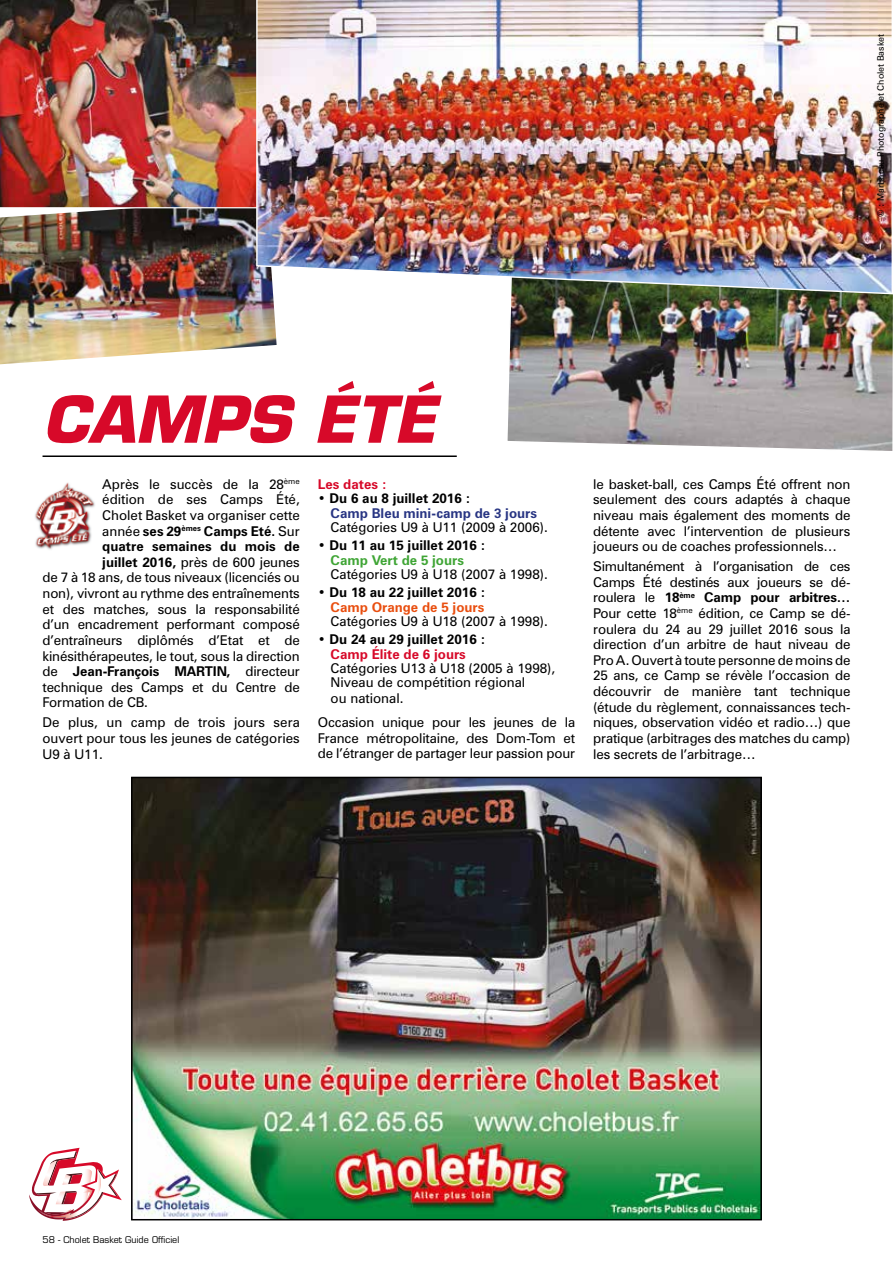
<style>
.page{position:relative;width:893px;height:1263px;background:#fff}
.page>*{position:absolute;margin:0;border:0;box-sizing:border-box;transform-origin:0 0}
.t1{font:italic 700 63px "Eurostile LT Std";color:#d70929}
.t2{font:13.5px/15.6px "Zurich BT";letter-spacing:-.01em;color:#000;text-align:justify}
.t3{font:700 13.5px/14.2px "Zurich BT";color:#000}
.t4{font:700 13.5px/14.2px "Zurich BT";color:#283583}
.t5{font:700 13.5px "Zurich BT";color:#d70929}
.t6{font:9px "Zurich BT";color:#000}
.t7{font:9px "Eurostile LT Std";color:#000}
.s1{font-weight:400}
.s2{font-weight:700}
.s3{font-weight:400;color:#000}
.s4{color:#000}
.s5{color:#3fa535}
.s6{color:#e94e0f}
.s7{color:#d70929}
</style>
<div class="page">
<svg style="left:29px;top:1151px;width:89px;height:68px"></svg>
<img style="left:507px;top:295px;width:327px;height:155px">
<img style="left:834px;top:295px;width:59px;height:156px">
<img style="left:134px;top:780px;width:625px;height:437px">
<div style="left:131px;top:777px;width:631px;height:443px;border:2px solid #000"></div>
<img style="left:0;top:208px;width:277px;height:157px">
<img style="left:0;top:0;width:255px;height:208px">
<img style="left:255px;top:0;width:638px;height:295px">
<hr style="left:43px;top:455px;width:414px;height:2px;background:#000">
<img style="left:35px;top:482px;width:60px;height:68px">
<p class="t6" style="left:875px;top:217px;width:184px;rotate:-90deg">© : Martineau Photographe et Cholet Basket</p>
<h1 class="t1" style="left:43px;top:381px;width:395px">CAMPS ÉTÉ</h1>
<p class="t2" style="left:102px;top:476px;width:199px">Après le succès de la 28<sup>ème</sup></p>
<p class="t2" style="left:102px;top:492px;width:199px">édition de ses Camps Été,</p>
<p class="t2" style="left:102px;top:507px;width:199px">Cholet Basket va organiser cette</p>
<p class="t3" style="left:102px;top:523px;width:199px"><span class="s1">année</span> ses 29<sup>èmes</sup> Camps Eté. <span class="s1">Sur</span></p>
<p class="t3" style="left:102px;top:539px;width:199px">quatre semaines du mois de</p>
<p class="t2" style="left:102px;top:554px;width:199px"><span class="s2">juillet 2016,</span> près de 600 jeunes</p>
<p class="t2" style="left:43px;top:570px;width:259px">de 7 à 18 ans, de tous niveaux (licenciés ou</p>
<p class="t2" style="left:43px;top:585px;width:259px">non), vivront au rythme des entraînements</p>
<p class="t2" style="left:43px;top:601px;width:259px">et des matches, sous la responsabilité</p>
<p class="t2" style="left:43px;top:617px;width:259px">d’un encadrement performant composé</p>
<p class="t2" style="left:43px;top:632px;width:259px">d’entraîneurs diplômés d’Etat et de</p>
<p class="t2" style="left:43px;top:648px;width:259px">kinésithérapeutes, le tout, sous la direction</p>
<p class="t3" style="left:43px;top:664px;width:259px"><span class="s1">de</span> Jean-François MARTIN, <span class="s1">directeur</span></p>
<p class="t2" style="left:43px;top:679px;width:259px">technique des Camps et du Centre de</p>
<p class="t2" style="left:43px;top:695px;width:107px">Formation de CB.</p>
<p class="t2" style="left:43px;top:714px;width:259px">De plus, un camp de trois jours sera ouvert pour tous les jeunes de catégories U9 à U11.</p>
<p class="t5" style="left:318px;top:476px;width:71px">Les dates :</p>
<p class="t4" style="left:331px;top:491px;width:208px;text-indent:-13px"><span class="s3">•</span> <span class="s4">Du 6 au 8 juillet 2016 :<br></span>Camp Bleu mini-camp de 3 jours</p>
<p class="t2" style="left:331px;top:519px;width:219px">Catégories U9 à U11 (2009 à 2006).</p>
<p class="t3" style="left:331px;top:538px;width:157px;text-indent:-13px"><span class="s1">•</span> Du 11 au 15 juillet 2016 :<br><span class="s5">Camp Vert de 5 jours</span></p>
<p class="t2" style="left:331px;top:566px;width:219px">Catégories U9 à U18 (2007 à 1998).</p>
<p class="t3" style="left:318px;top:585px;width:169px;text-align:right"><span class="s1">•</span> Du 18 au 22 juillet 2016 :<br><span class="s6">Camp Orange de 5 jours</span></p>
<p class="t2" style="left:331px;top:613px;width:219px">Catégories U9 à U18 (2007 à 1998).</p>
<p class="t3" style="left:318px;top:632px;width:169px;text-align:center"><span class="s1">•</span> Du 24 au 29 juillet 2016 :<br><span class="s7">Camp Élite de 6 jours</span></p>
<p class="t2" style="left:331px;top:661px;width:226px;line-height:14.2px">Catégories U13 à U18 (2005 à 1998),<br>Niveau de compétition régional</p>
<p class="t2" style="left:318px;top:686px;width:259px;line-height:24.3px;text-indent:13px">ou national.<br>Occasion unique pour les jeunes de la</p>
<p class="t2" style="left:318px;top:730px;width:259px">France métropolitaine, des Dom-Tom et de l’étranger de partager leur passion pour</p>
<p class="t2" style="left:593px;top:476px;width:259px">le basket-ball, ces Camps Été offrent non seulement des cours adaptés à chaque niveau mais également des moments de détente avec l’intervention de plusieurs joueurs ou de coaches professionnels…</p>
<p class="t2" style="left:593px;top:558px;width:259px">Simultanément à l’organisation de ces Camps Été destinés aux joueurs se dé&shy;roulera le <span class="s2">18</span><sup>ème</sup> <span class="s2">Camp pour arbitres… </span>Pour cette 18<sup>ème</sup> édition, ce Camp se dé&shy;roulera du 24 au 29 juillet 2016 sous la direction d’un arbitre de haut niveau de Pro A. Ouvert à toute personne de moins de 25 ans, ce Camp se révèle l’occasion de découvrir de manière tant technique (étude du règlement, connaissances tech&shy;niques, observation vidéo et radio…) que pratique (arbitrages des matches du camp) les secrets de l’arbitrage…</p>
<p class="t7" style="left:43px;top:1234px;width:138px">58 - Cholet Basket Guide Officiel</p>
</div>
